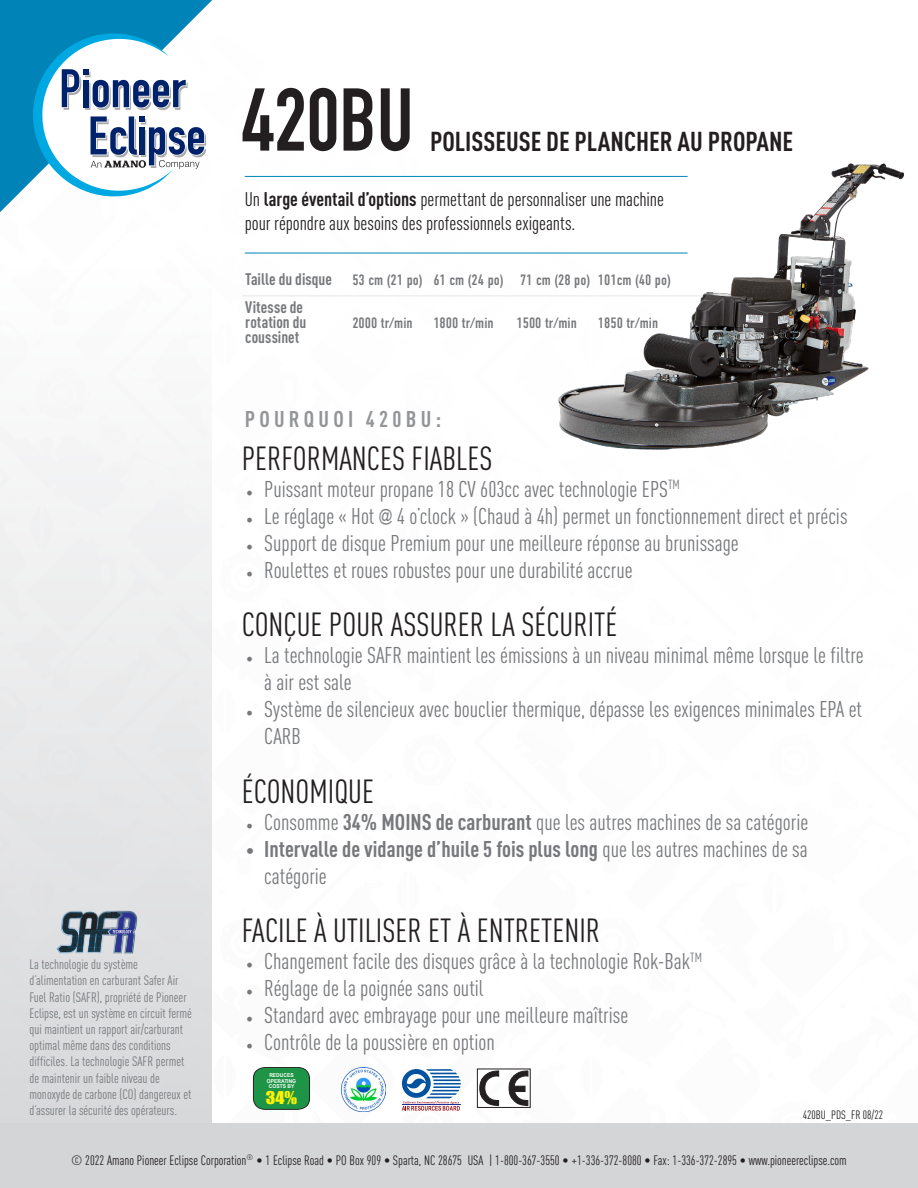
<style>
.page{position:relative;width:918px;height:1188px;background:#fff}
.page>*{position:absolute;margin:0;border:0;box-sizing:border-box;transform-origin:0 0}
.t1{font:700 87.45px "DIN Condensed";color:#231f20}
.t2{font:33px "DIN Cond";color:#231f20}
.t3{font:700 27px "DIN Cond";color:#231f20}
.t4{font:22.5px/27px "DIN Cond";color:#76787b}
.t5{font:700 22.5px "DIN Cond";color:#76787b}
.t6{font:700 22.5px "DIN Cond";letter-spacing:.19em;color:#939598}
.product_description{font:19.5px/23.4px "DIN Cond";letter-spacing:-.005em;color:#231f20}
.directions_body{font:700 16.5px/15px "DIN Cond";color:#76787b}
.t7{font:16.2px "Impact";color:#fff200;scale:1.13 1}
.t8{font:15px "DIN Condensed";color:#76787b}
.tech__info{font:13.5px/16.2px "DIN Cond";color:#76787b}
.t9{font:13.5px "DIN Cond";color:#231f20}
.t10{font:12px "DIN Cond";color:#231f20}
.t11{font:700 5.4px/5.4px "Arial Narrow";color:#fff;text-align:center;scale:1.13 1}
.s1{font-weight:700}
.s2{font-family:"Minion Pro";font-size:18px}
.s3{font-family:"Arial Narrow";font-size:16.5px}
.s4{font-size:18px}
.s5{font-weight:400}
</style>
<div class="page">
<div style="left:0;top:270px;width:212px;height:918px;background:linear-gradient(to bottom,#fdfdfd,#d4d5d7)"></div>
<div style="left:0;top:1123px;width:918px;height:65px;background:#d4d5d7"></div>
<svg style="left:0;top:0;width:212px;height:212px;fill:#0084b7"></svg>
<hr style="left:245px;top:253px;width:443px;height:1px;background:#0084b7">
<hr style="left:245px;top:176px;width:443px;height:1px;background:#0084b7">
<hr style="left:242px;top:296px;width:107px;height:1px;background:#e6e7e9">
<hr style="left:349px;top:296px;width:81px;height:1px;background:#e6e7e9">
<hr style="left:430px;top:296px;width:83px;height:1px;background:#e6e7e9">
<hr style="left:513px;top:296px;width:81px;height:1px;background:#e6e7e9">
<img style="left:535px;top:163px;width:369px;height:287px">
<svg style="left:477px;top:1069px;width:54px;height:39px"></svg>
<svg style="left:402px;top:1069px;width:59px;height:42px"></svg>
<hr style="left:402px;top:1104px;width:59px;height:1px;background:#1f3094">
<svg style="left:56px;top:911px;width:81px;height:42px;background:#6f7c92"></svg>
<svg style="left:253px;top:1067px;width:57px;height:43px;background:#29914c"></svg>
<img style="left:342px;top:1067px;width:44px;height:44px">
<svg style="left:33px;top:33px;width:173px;height:163px"></svg>
<p class="t1" style="left:242px;top:61px;width:174px">420BU</p>
<p class="t3" style="left:430px;top:125px;width:365px">POLISSEUSE DE PLANCHER AU PROPANE</p>
<p class="product_description" style="left:245px;top:187px;width:421px">Un <span class="s1">large éventail d’options</span> permettant de personnaliser une machine pour répondre aux besoins des professionnels exigeants.</p>
<p class="directions_body" style="left:245px;top:271px;width:88px">Taille du disque</p>
<p class="t8" style="left:352px;top:271px;width:72px">53 cm (21 po)</p>
<p class="t8" style="left:433px;top:271px;width:72px">61 cm (24 po)</p>
<p class="t8" style="left:520px;top:271px;width:72px">71 cm (28 po)</p>
<p class="t8" style="left:598px;top:271px;width:75px">101cm (40 po)</p>
<p class="directions_body" style="left:245px;top:299px;width:63px">Vitesse de rotation du coussinet</p>
<p class="t8" style="left:352px;top:315px;width:62px">2000 tr/min</p>
<p class="t8" style="left:433px;top:315px;width:62px">1800 tr/min</p>
<p class="t8" style="left:517px;top:315px;width:62px">1500 tr/min</p>
<p class="t8" style="left:598px;top:315px;width:62px">1850 tr/min</p>
<p class="tech__info" style="left:30px;top:956px;width:164px">La technologie du système d’alimentation en carburant Safer Air Fuel Ratio (SAFR), propriété de Pioneer Eclipse, est un système en circuit fermé qui maintient un rapport air/carburant optimal même dans des conditions difficiles. La technologie SAFR permet de maintenir un faible niveau de monoxyde de carbone (CO) dangereux et d’assurer la sécurité des opérateurs.</p>
<p class="t6" style="left:245px;top:406px;width:198px">POURQUOI 420BU:</p>
<p class="t2" style="left:242px;top:439px;width:252px">PERFORMANCES FIABLES</p>
<p class="t4" style="left:246px;top:475px;width:435px"><span class="s2">•</span> Puissant moteur propane 18 CV 603cc avec technologie EPS<sup>TM</sup></p>
<p class="t4" style="left:246px;top:502px;width:603px"><span class="s2">•</span> Le réglage « Hot <span class="s3">@</span> 4 o’clock » (Chaud à 4h) permet un fonctionnement direct et précis</p>
<p class="t4" style="left:246px;top:529px;width:494px"><span class="s2">•</span> Support de disque Premium pour une meilleure réponse au brunissage</p>
<p class="t4" style="left:246px;top:556px;width:388px"><span class="s2">•</span> Roulettes et roues robustes pour une durabilité accrue</p>
<p class="t2" style="left:242px;top:606px;width:377px">CONÇUE POUR ASSURER LA SÉCURITÉ</p>
<p class="t4" style="left:246px;top:642px;width:619px"><span class="s2">•</span> La technologie SAFR maintient les émissions à un niveau minimal même lorsque le filtre</p>
<p class="t4" style="left:264px;top:669px;width:89px">à air est sale</p>
<p class="t4" style="left:264px;top:696px;width:599px;text-indent:-18px"><span class="s2">•</span> Système de silencieux avec bouclier thermique, dépasse les exigences minimales EPA et<br>CARB</p>
<p class="t2" style="left:242px;top:772px;width:134px">ÉCONOMIQUE</p>
<p class="t4" style="left:246px;top:808px;width:564px"><span class="s2">•</span> Consomme <span class="s1">34% MOINS de carburant</span> que les autres machines de sa catégorie</p>
<p class="t5" style="left:246px;top:835px;width:563px"><span class="s4">•</span> Intervalle de vidange d’huile 5 fois plus long <span class="s5">que les autres machines de sa</span></p>
<p class="t4" style="left:264px;top:862px;width:64px">catégorie</p>
<p class="t2" style="left:242px;top:912px;width:360px">FACILE À UTILISER ET À ENTRETENIR</p>
<p class="t4" style="left:246px;top:948px;width:457px"><span class="s2">•</span> Changement facile des disques grâce à la technologie Rok-Bak<sup>TM</sup></p>
<p class="t4" style="left:246px;top:975px;width:239px"><span class="s2">•</span> Réglage de la poignée sans outil</p>
<p class="t4" style="left:246px;top:1002px;width:383px"><span class="s2">•</span> Standard avec embrayage pour une meilleure maîtrise</p>
<p class="t4" style="left:246px;top:1029px;width:250px"><span class="s2">•</span> Contrôle de la poussière en option</p>
<p class="t11" style="left:267px;top:1072px;width:27px">REDUCES<br>OPERATING<br>COSTS BY</p>
<p class="t7" style="left:266px;top:1085px;width:29px">34%</p>
<p class="t10" style="left:803px;top:1108px;width:82px">420BU_PDS_FR 08/22</p>
<p class="t9" style="left:71px;top:1152px;width:777px">© 2022 Amano Pioneer Eclipse Corporation<sup>®</sup> • 1 Eclipse Road • PO Box 909 • Sparta, NC 28675 USA | 1-800-367-3550 • +1-336-372-8080 • Fax: 1-336-372-2895 • www.pioneereclipse.com</p>
</div>
